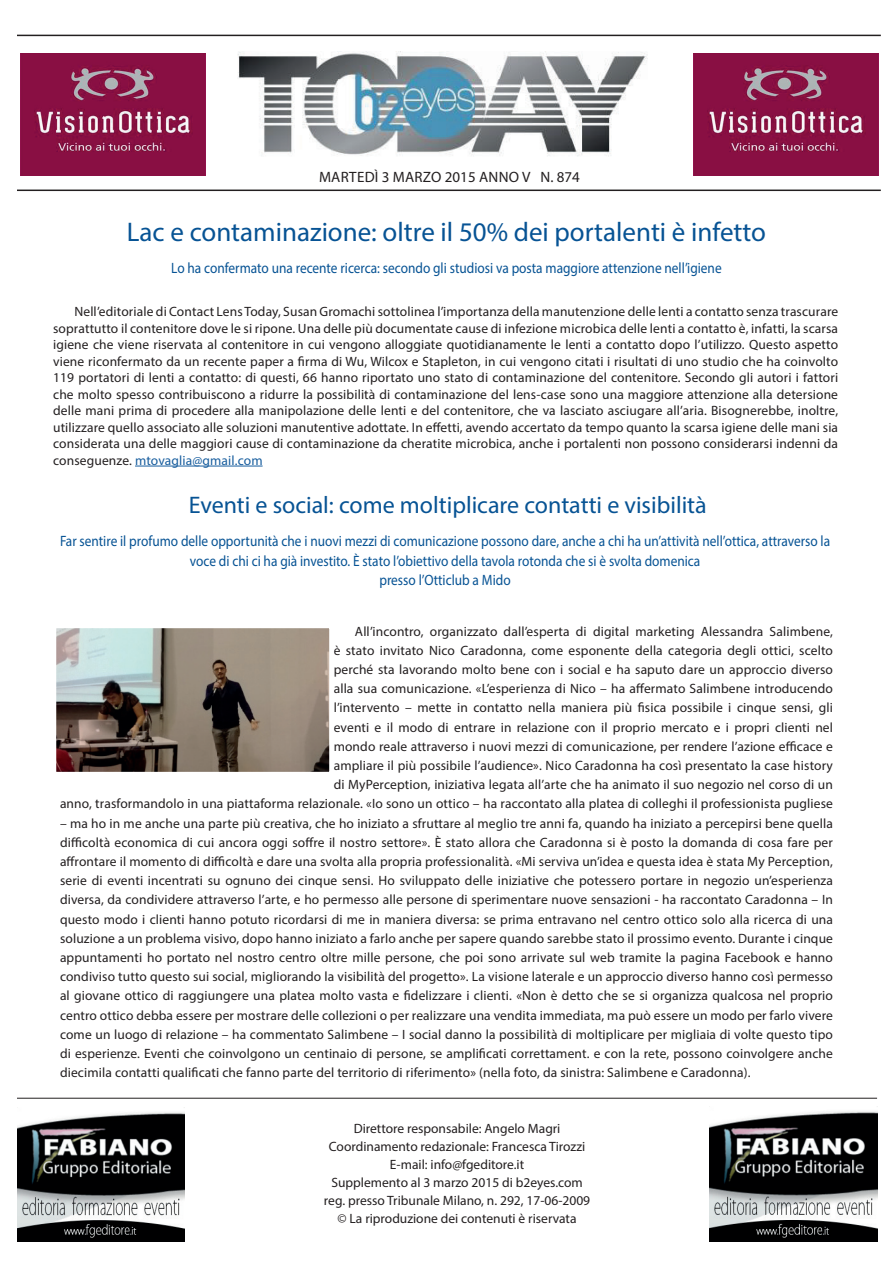
<style>
.page{position:relative;width:893px;height:1263px;background:#fff}
.page>*{position:absolute;margin:0;border:0;box-sizing:border-box;transform-origin:0 0}
.t1{font:27px "Myriad Pro";color:#075394}
.t2{font:24px "Myriad Pro";color:#075394}
.t3{font:15px/19.5px "Myriad Pro";color:#075394;text-align:center;scale:.89 1}
.t4{font:15px "Myriad Pro";letter-spacing:.02em;color:#231f20}
.t5{font:13.5px/19.2px "Myriad Pro";letter-spacing:.01em;color:#231f20;text-align:justify}
.s1{color:#175d9e}
</style>
<div class="page">
<img style="left:237px;top:52px;width:411px;height:104px">
<hr style="left:17px;top:1098px;width:860px;height:1px;background:#231f20">
<img style="left:693px;top:54px;width:185px;height:122px">
<img style="left:21px;top:54px;width:185px;height:122px">
<img style="left:710px;top:1111px;width:167px;height:131px">
<img style="left:17px;top:1112px;width:167px;height:130px">
<hr style="left:17px;top:190px;width:864px;height:1px;background:#231f20">
<hr style="left:17px;top:35px;width:864px;height:1px;background:#231f20">
<hr style="left:135px;top:466px;width:128px;height:1px;background:#175d9e">
<img style="left:57px;top:629px;width:272px;height:142px">
<div style="left:52px;top:624px;width:282px;height:152px;border:4px solid #fff"></div>
<p class="t4" style="left:319px;top:167px;width:262px">MARTEDÌ 3 MARZO 2015 ANNO V N. 874</p>
<h1 class="t1" style="left:127px;top:216px;width:641px">Lac e contaminazione: oltre il 50% dei portalenti è infetto</h1>
<p class="t3" style="left:171px;top:258px;width:620px">Lo ha confermato una recente ricerca: secondo gli studiosi va posta maggiore attenzione nell’igiene</p>
<p class="t5" style="left:53px;top:303px;width:787px;line-height:16.5px;text-indent:21px">Nell’editoriale di Contact Lens Today, Susan Gromachi sottolinea l’importanza della manutenzione delle lenti a contatto senza trascurare soprattutto il contenitore dove le si ripone. Una delle più documentate cause di infezione microbica delle lenti a contatto è, infatti, la scarsa igiene che viene riservata al contenitore in cui vengono alloggiate quotidianamente le lenti a contatto dopo l’utilizzo. Questo aspetto viene riconfermato da un recente paper a firma di Wu, Wilcox e Stapleton, in cui vengono citati i risultati di uno studio che ha coinvolto 119 portatori di lenti a contatto: di questi, 66 hanno riportato uno stato di contaminazione del contenitore. Secondo gli autori i fattori che molto spesso contribuiscono a ridurre la possibilità di contaminazione del lens-case sono una maggiore attenzione alla detersione delle mani prima di procedere alla manipolazione delle lenti e del contenitore, che va lasciato asciugare all’aria. Bisognerebbe, inoltre, utilizzare quello associato alle soluzioni manutentive adottate. In effetti, avendo accertato da tempo quanto la scarsa igiene delle mani sia considerata una delle maggiori cause di contaminazione da cheratite microbica, anche i portalenti non possono considerarsi indenni da conseguenze. <span class="s1">mtovaglia@gmail.com</span></p>
<h2 class="t2" style="left:189px;top:490px;width:520px">Eventi e social: come moltiplicare contatti e visibilità</h2>
<p class="t3" style="left:60px;top:531px;width:867px">Far sentire il profumo delle opportunità che i nuovi mezzi di comunicazione possono dare, anche a chi ha un’attività nell’ottica, attraverso la voce di chi ci ha già investito. È stato l’obiettivo della tavola rotonda che si è svolta domenica<br>presso l’Otticlub a Mido</p>
<p class="t5" style="left:60px;top:621px;width:774px;text-align:right">All’incontro, organizzato dall’esperta di digital marketing Alessandra Salimbene,<br>è stato invitato Nico Caradonna, come esponente della categoria degli ottici, scelto<br>perché sta lavorando molto bene con i social e ha saputo dare un approccio diverso<br>alla sua comunicazione. «L’esperienza di Nico – ha affermato Salimbene introducendo<br>l’intervento – mette in contatto nella maniera più fisica possibile i cinque sensi, gli<br>eventi e il modo di entrare in relazione con il proprio mercato e i propri clienti nel<br>mondo reale attraverso i nuovi mezzi di comunicazione, per rendere l’azione efficace e<br>ampliare il più possibile l’audience». Nico Caradonna ha così presentato la case history<br>di MyPerception, iniziativa legata all’arte che ha animato il suo negozio nel corso di un<br>anno, trasformandolo in una piattaforma relazionale. «Io sono un ottico – ha raccontato alla platea di colleghi il professionista pugliese</p>
<p class="t5" style="left:60px;top:813px;width:775px">– ma ho in me anche una parte più creativa, che ho iniziato a sfruttare al meglio tre anni fa, quando ha iniziato a percepirsi bene quella difficoltà economica di cui ancora oggi soffre il nostro settore». È stato allora che Caradonna si è posto la domanda di cosa fare per affrontare il momento di difficoltà e dare una svolta alla propria professionalità. «Mi serviva un’idea e questa idea è stata My Perception, serie di eventi incentrati su ognuno dei cinque sensi. Ho sviluppato delle iniziative che potessero portare in negozio un’esperienza diversa, da condividere attraverso l’arte, e ho permesso alle persone di sperimentare nuove sensazioni - ha raccontato Caradonna – In questo modo i clienti hanno potuto ricordarsi di me in maniera diversa: se prima entravano nel centro ottico solo alla ricerca di una soluzione a un problema visivo, dopo hanno iniziato a farlo anche per sapere quando sarebbe stato il prossimo evento. Durante i cinque appuntamenti ho portato nel nostro centro oltre mille persone, che poi sono arrivate sul web tramite la pagina Facebook e hanno condiviso tutto questo sui social, migliorando la visibilità del progetto». La visione laterale e un approccio diverso hanno così permesso al giovane ottico di raggiungere una platea molto vasta e fidelizzare i clienti. «Non è detto che se si organizza qualcosa nel proprio centro ottico debba essere per mostrare delle collezioni o per realizzare una vendita immediata, ma può essere un modo per farlo vivere come un luogo di relazione – ha commentato Salimbene – I social danno la possibilità di moltiplicare per migliaia di volte questo tipo di esperienze. Eventi che coinvolgono un centinaio di persone, se amplificati correttament. e con la rete, possono coinvolgere anche diecimila contatti qualificati che fanno parte del territorio di riferimento» (nella foto, da sinistra: Salimbene e Caradonna).</p>
<p class="t5" style="left:324px;top:1119px;width:268px;line-height:18px;text-align:center">Direttore responsabile: Angelo Magri Coordinamento redazionale: Francesca Tirozzi E-mail: info@fgeditore.it<br>Supplemento al 3 marzo 2015 di b2eyes.com reg. presso Tribunale Milano, n. 292, 17-06-2009 © La riproduzione dei contenuti è riservata</p>
</div>
